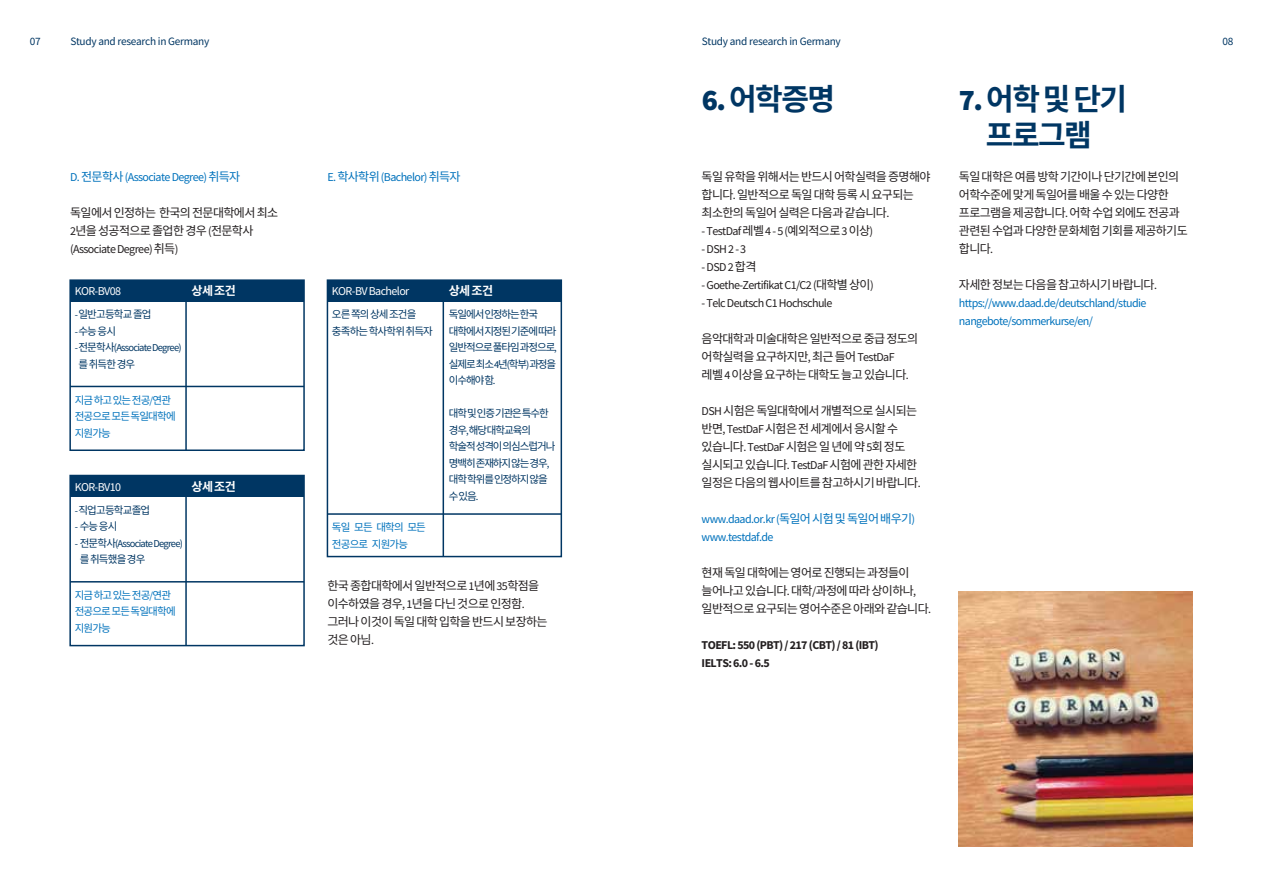
<style>
.page{position:relative;width:1263px;height:893px;background:#fff}
.page>*{position:absolute;margin:0;border:0;box-sizing:border-box;transform-origin:0 0}
.t1{font:700 30px/36px "Source Han Sans HWK";letter-spacing:-.05em;color:#003663;text-align:center}
.t2{font:12px/18px "Source Han Sans HWK";letter-spacing:-.05em;color:#231f20}
.t3{font:12px/18px "Source Sans Pro";letter-spacing:-.05em;color:#0072bc}
.t4{font:12px "Source Sans Pro";letter-spacing:-.05em;color:#231f20}
.t5{font:700 12px/18px "Source Sans Pro";letter-spacing:-.05em;color:#231f20}
.t6{font:12px "Source Sans Pro";letter-spacing:-.05em;color:#fff}
.t7{font:700 12px "Source Han Sans HWK";letter-spacing:-.05em;color:#fff}
.t8{font:11.25px "Source Sans Pro";letter-spacing:-.025em;color:#003663}
.t9{font:10.5px/16.5px "Source Han Sans HWK";letter-spacing:-.1em;color:#003663}
.t10{font:10.5px/16.5px "Source Han Sans HWK";letter-spacing:-.075em;color:#0072bc}
.t11{font:10.5px/16.5px "Source Han Sans HWK";letter-spacing:-.075em;color:#003663}
.t12{font:10.5px "Source Sans Pro";letter-spacing:-.075em;color:#003663}
.s1{font-family:"Source Han Sans HWK"}
.s2{font-family:"Source Sans Pro"}
.s3{font-family:"Source Sans Pro";font-weight:900}
</style>
<div class="page">
<div style="left:69px;top:279px;width:236px;height:172px;border:2px solid #003663"></div>
<hr style="left:70px;top:386px;width:234px;height:1px;background:#003663">
<hr style="left:185px;top:280px;width:2px;height:170px;background:#003663">
<div style="left:70px;top:280px;width:234px;height:21px;background:#003663"></div>
<div style="left:69px;top:475px;width:236px;height:171px;border:2px solid #003663"></div>
<hr style="left:70px;top:581px;width:234px;height:2px;background:#003663">
<hr style="left:185px;top:475px;width:2px;height:171px;background:#003663">
<div style="left:70px;top:475px;width:234px;height:22px;background:#003663"></div>
<div style="left:327px;top:279px;width:235px;height:278px;border:2px solid #003663"></div>
<hr style="left:327px;top:513px;width:234px;height:2px;background:#003663">
<hr style="left:443px;top:280px;width:1px;height:277px;background:#003663">
<div style="left:327px;top:280px;width:234px;height:21px;background:#003663"></div>
<img style="left:959px;top:591px;width:234px;height:255px">
<p class="t8" style="left:70px;top:35px;width:140px">Study and research in Germany</p>
<p class="t8" style="left:702px;top:35px;width:140px">Study and research in Germany</p>
<p class="t8" style="left:30px;top:35px;width:12px">07</p>
<p class="t8" style="left:1222px;top:35px;width:12px">08</p>
<p class="t3" style="left:70px;top:168px;width:172px">D. <span class="s1">전문학사</span> (Associate Degree) <span class="s1">취득자</span></p>
<p class="t2" style="left:70px;top:203px;width:209px">독일에서인정하는 한국의전문대학에서최소<br><span class="s2">2</span>년을성공적으로졸업한경우 <span class="s2">(</span>전문학사</p>
<p class="t4" style="left:70px;top:241px;width:110px">(Associate Degree) <span class="s1">취득</span>)</p>
<p class="t6" style="left:75px;top:284px;width:48px">KOR-BV08</p>
<p class="t7" style="left:192px;top:284px;width:46px">상세조건</p>
<p class="t11" style="left:75px;top:307px;width:78px"><span class="s2">-</span> 일반고등학교졸업</p>
<p class="t11" style="left:75px;top:323px;width:43px"><span class="s2">-</span> 수능응시</p>
<p class="t12" style="left:75px;top:341px;width:108px">- <span class="s1">전문학사</span>(Associate Degree)</p>
<p class="t11" style="left:79px;top:356px;width:58px">를취득한경우</p>
<p class="t10" style="left:75px;top:392px;width:103px">지금하고있는전공<span class="s2">/</span>연관 전공으로모든독일대학에 지원가능</p>
<p class="t6" style="left:75px;top:479px;width:48px">KOR-BV10</p>
<p class="t7" style="left:192px;top:479px;width:46px">상세조건</p>
<p class="t11" style="left:75px;top:502px;width:77px"><span class="s2">-</span> 직업고등학교졸업</p>
<p class="t11" style="left:75px;top:518px;width:44px"><span class="s2">-</span> 수능응시</p>
<p class="t12" style="left:75px;top:537px;width:110px">- <span class="s1">전문학사</span>(Associate Degree)</p>
<p class="t11" style="left:80px;top:551px;width:67px">를취득했을경우</p>
<p class="t10" style="left:75px;top:587px;width:103px">지금하고있는전공<span class="s2">/</span>연관 전공으로모든독일대학에 지원가능</p>
<p class="t3" style="left:327px;top:168px;width:135px">E. <span class="s1">학사학위</span> (Bachelor) <span class="s1">취득자</span></p>
<p class="t6" style="left:332px;top:284px;width:79px">KOR-BV Bachelor</p>
<p class="t7" style="left:449px;top:284px;width:46px">상세조건</p>
<p class="t11" style="left:332px;top:307px;width:103px">오른쪽의상세조건을 충족하는학사학위취득자</p>
<p class="t9" style="left:449px;top:307px;width:110px">독일에서인정하는한국 대학에서지정된기준에따라 일반적으로풀타임과정으로<span class="s2">, </span>실제로최소 <span class="s2">4</span>년<span class="s2">(</span>학부<span class="s2">)</span> 과정을 이수해야함<span class="s2">.</span></p>
<p class="t9" style="left:449px;top:406px;width:108px">대학및인증기관은특수한 경우<span class="s2">,</span>해당대학교육의 학술적성격이의심스럽거나 명백히존재하지않는경우<span class="s2">, </span>대학학위를인정하지않을 수있음<span class="s2">.</span></p>
<p class="t10" style="left:332px;top:519px;width:96px">독일 모든 대학의 모든 전공으로 지원가능</p>
<p class="t2" style="left:327px;top:576px;width:222px">한국종합대학에서일반적으로 <span class="s2">1</span>년에 <span class="s2">35</span>학점을 이수하였을경우<span class="s2">, 1</span>년을다닌것으로인정함<span class="s2">. </span>그러나이것이독일대학입학을반드시보장하는 것은아님<span class="s2">.</span></p>
<h1 class="t1" style="left:702px;top:82px;width:135px"><span class="s3">6.</span> 어학증명</h1>
<p class="t2" style="left:702px;top:167px;width:230px">독일유학을위해서는반드시어학실력을증명해야 합니다<span class="s2">.</span> 일반적으로독일대학등록시요구되는 최소한의독일어실력은다음과같습니다<span class="s2">.</span></p>
<p class="t4" style="left:702px;top:223px;width:173px">- TestDaf <span class="s1">레벨</span> 4 - 5 (<span class="s1">예외적으로</span> 3 <span class="s1">이상</span>)</p>
<p class="t4" style="left:702px;top:241px;width:46px">- DSH 2 - 3</p>
<p class="t4" style="left:702px;top:259px;width:56px">- DSD 2 <span class="s1">합격</span></p>
<p class="t4" style="left:702px;top:277px;width:174px">- Goethe-Zertifikat C1/C2 (<span class="s1">대학별상이</span>)</p>
<p class="t4" style="left:702px;top:295px;width:132px">- Telc Deutsch C1 Hochschule</p>
<p class="t2" style="left:702px;top:329px;width:218px">음악대학과미술대학은일반적으로중급정도의 어학실력을요구하지만<span class="s2">,</span> 최근들어 <span class="s2">TestDaF </span>레벨 <span class="s2">4</span> 이상을요구하는대학도늘고있습니다<span class="s2">.</span></p>
<p class="t2" style="left:702px;top:401px;width:220px"><span class="s2">DSH</span> 시험은독일대학에서개별적으로실시되는 반면<span class="s2">, TestDaF</span> 시험은전세계에서응시할수 있습니다<span class="s2">. TestDaF</span> 시험은일년에약 <span class="s2">5</span>회정도 실시되고있습니다<span class="s2">. TestDaF</span> 시험에관한자세한 일정은다음의웹사이트를참고하시기바랍니다<span class="s2">.</span></p>
<p class="t3" style="left:702px;top:510px;width:215px">www.daad.or.kr (<span class="s1">독일어시험및독일어배우기</span>) www.testdaf.de</p>
<p class="t2" style="left:702px;top:563px;width:231px">현재독일대학에는영어로진행되는과정들이 늘어나고있습니다<span class="s2">.</span> 대학<span class="s2">/</span>과정에따라상이하나<span class="s2">, </span>일반적으로요구되는영어수준은아래와같습니다<span class="s2">.</span></p>
<p class="t5" style="left:702px;top:635px;width:179px">TOEFL: 550 (PBT) / 217 (CBT) / 81 (IBT)<br>IELTS: 6.0 - 6.5</p>
<h1 class="t1" style="left:959px;top:82px;width:170px"><span class="s3">7.</span> 어학및단기 프로그램</h1>
<p class="t2" style="left:959px;top:167px;width:230px">독일대학은여름방학기간이나단기간에본인의 어학수준에맞게독일어를배울수있는다양한 프로그램을제공합니다<span class="s2">.</span> 어학수업외에도전공과 관련된수업과다양한문화체험기회를제공하기도 합니다<span class="s2">.</span></p>
<p class="t2" style="left:959px;top:275px;width:200px">자세한정보는다음을참고하시기바랍니다<span class="s2">.</span></p>
<p class="t3" style="left:959px;top:294px;width:189px">https://www.daad.de/deutschland/studie nangebote/sommerkurse/en/</p>
</div>
